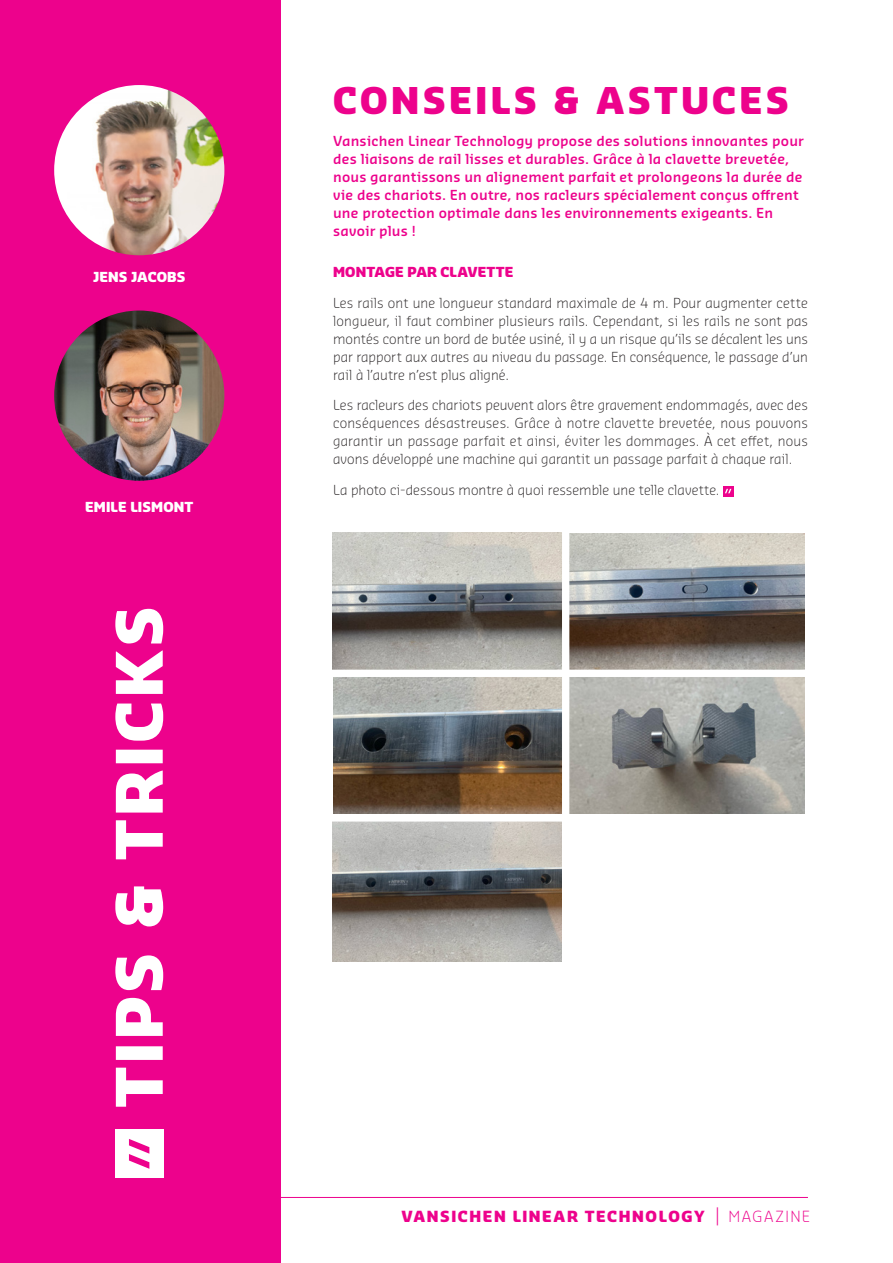
<style>
.page{position:relative;width:893px;height:1263px;background:#fff}
.page>*{position:absolute;margin:0;border:0;box-sizing:border-box;transform-origin:0 0}
.t1{font:900 36px "Sansa Pro";letter-spacing:.095em;color:#ed028c}
.t2{font:900 15px "Sansa Pro";letter-spacing:.105em;color:#ed028c}
.t3{font:300 13.5px/18px "Sansa Pro";letter-spacing:.005em;color:#231f20;text-align:justify}
.t4{font:600 13.5px/18px "Sansa Pro";letter-spacing:.015em;color:#ed028c}
.t5{font:900 13.5px "Sansa Pro";letter-spacing:.01em;color:#fff}
.t6{font:900 13.5px "Sansa Pro";letter-spacing:.01em;color:#ed028c}
.s1{font-weight:600;font-size:18px}
.s2{font-weight:300}
</style>
<div class="page">
<hr style="left:85px;top:1197px;width:723px;height:1px;background:#ed028c">
<div style="left:0;top:0;width:281px;height:1263px;background:#ed028c"></div>
<svg style="left:723px;top:486px;width:10px;height:10px"></svg>
<svg style="left:725px;top:489px;width:6px;height:4px"></svg>
<svg style="left:115px;top:609px;width:48px;height:498px"></svg>
<div style="left:115px;top:1129px;width:49px;height:49px;background:#fff"></div>
<svg style="left:129px;top:1139px;width:20px;height:30px"></svg>
<img style="left:54px;top:85px;width:170px;height:170px;border-radius:85px">
<img style="left:54px;top:310px;width:170px;height:171px;border-radius:85px">
<img style="left:332px;top:533px;width:472px;height:280px">
<img style="left:332px;top:821px;width:230px;height:141px">
<div style="left:562px;top:531px;width:7px;height:437px;background:#fff"></div>
<div style="left:327px;top:670px;width:481px;height:7px;background:#fff"></div>
<p class="t5" style="left:93px;top:267px;width:94px">JENS JACOBS</p>
<p class="t5" style="left:85px;top:497px;width:110px">EMILE LISMONT</p>
<h1 class="t1" style="left:333px;top:77px;width:457px">CONSEILS &amp; ASTUCES</h1>
<p class="t4" style="left:333px;top:132px;width:472px">Vansichen Linear Technology propose des solutions innovantes pour des liaisons de rail lisses et durables. Grâce à la clavette brevetée, nous garantissons un alignement parfait et prolongeons la durée de vie des chariots. En outre, nos racleurs spécialement conçus offrent une protection optimale dans les environnements exigeants. En savoir plus !</p>
<p class="t6" style="left:333px;top:263px;width:182px">MONTAGE PAR CLAVETTE</p>
<p class="t3" style="left:333px;top:293px;width:476px">Les rails ont une longueur standard maximale de 4 m. Pour augmenter cette longueur, il faut combiner plusieurs rails. Cependant, si les rails ne sont pas montés contre un bord de butée usiné, il y a un risque qu’ils se décalent les uns par rapport aux autres au niveau du passage. En conséquence, le passage d’un rail à l’autre n’est plus aligné.</p>
<p class="t3" style="left:333px;top:396px;width:476px">Les racleurs des chariots peuvent alors être gravement endommagés, avec des conséquences désastreuses. Grâce à notre clavette brevetée, nous pouvons garantir un passage parfait et ainsi, éviter les dommages. À cet effet, nous avons développé une machine qui garantit un passage parfait à chaque rail.</p>
<p class="t3" style="left:333px;top:481px;width:388px">La photo ci-dessous montre à quoi ressemble une telle clavette.</p>
<p class="t2" style="left:401px;top:1207px;width:410px">VANSICHEN LINEAR TECHNOLOGY <span class="s1">|</span> <span class="s2">MAGAZINE</span></p>
</div>
